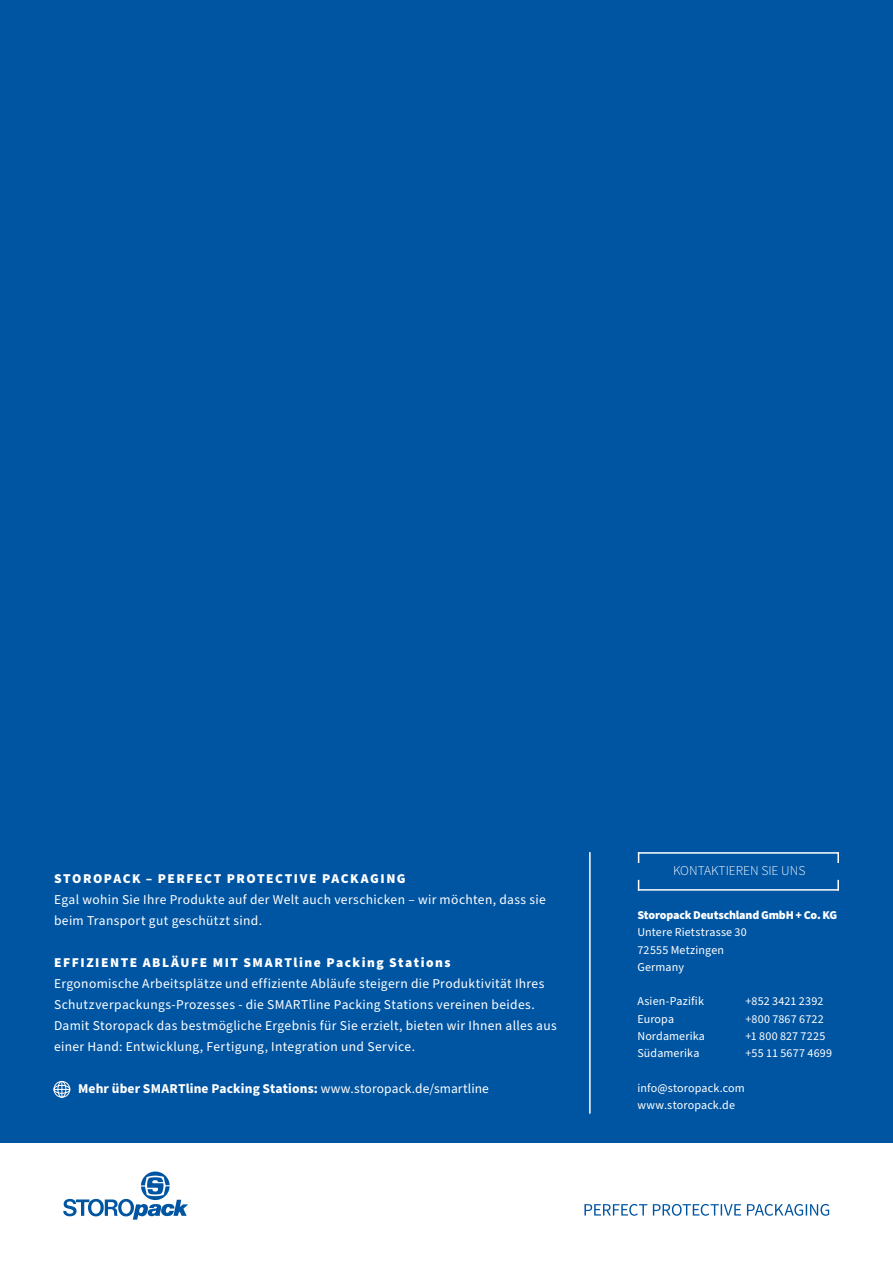
<style>
.page{position:relative;width:893px;height:1263px;background:#fff}
.page>*{position:absolute;margin:0;border:0;box-sizing:border-box;transform-origin:0 0}
.t1{font:13.5px/21px "Source Sans Pro";letter-spacing:.025em;color:#fff}
.t2{font:900 13.5px "Source Sans Pro";letter-spacing:.11em;color:#fff}
.t3{font:700 13.5px "Source Sans Pro";letter-spacing:.01em;color:#fff}
.t4{font:300 13.5px "Source Sans Pro";color:#fff}
.t5{font:12px "Source Sans Pro";letter-spacing:.015em;color:#fff}
.t6{font:900 12px "Source Sans Pro";letter-spacing:-.015em;color:#fff}
.s1{font-weight:400}
</style>
<div class="page">
<div style="left:0;top:0;width:893px;height:1143px;background:#0055a3"></div>
<hr style="left:589px;top:852px;width:2px;height:261px;background:#fff">
<svg style="left:63px;top:1171px;width:125px;height:49px"></svg>
<svg style="left:584px;top:1204px;width:245px;height:12px"></svg>
<hr style="left:638px;top:852px;width:201px;height:2px;background:#fff">
<svg style="left:837px;top:852px;width:2px;height:11px"></svg>
<hr style="left:638px;top:889px;width:201px;height:2px;background:#fff">
<svg style="left:837px;top:880px;width:2px;height:11px"></svg>
<svg style="left:54px;top:1081px;width:16px;height:16px"></svg>
<p class="t2" style="left:54px;top:869px;width:353px">STOROPACK – PERFECT PROTECTIVE PACKAGING</p>
<p class="t1" style="left:54px;top:889px;width:493px">Egal wohin Sie Ihre Produkte auf der Welt auch verschicken – wir möchten, dass sie beim Transport gut geschützt sind.</p>
<p class="t2" style="left:54px;top:953px;width:398px">EFFIZIENTE ABLÄUFE MIT SMARTline Packing Stations</p>
<p class="t1" style="left:54px;top:973px;width:492px">Ergonomische Arbeitsplätze und effiziente Abläufe steigern die Produktivität Ihres<br>Schutzverpackungs-Prozesses - die SMARTline Packing Stations vereinen beides.</p>
<p class="t1" style="left:54px;top:1015px;width:504px">Damit Storopack das bestmögliche Ergebnis für Sie erzielt, bieten wir Ihnen alles aus einer Hand: Entwicklung, Fertigung, Integration und Service.</p>
<p class="t3" style="left:78px;top:1079px;width:412px">Mehr über SMARTline Packing Stations: <span class="s1">www.storopack.de/smartline</span></p>
<p class="t4" style="left:673px;top:862px;width:134px">KONTAKTIEREN SIE UNS</p>
<p class="t6" style="left:637px;top:907px;width:201px">Storopack Deutschland GmbH + Co. KG</p>
<p class="t5" style="left:637px;top:924px;width:111px">Untere Rietstrasse 30</p>
<p class="t5" style="left:637px;top:941px;width:88px">72555 Metzingen</p>
<p class="t5" style="left:637px;top:959px;width:48px">Germany</p>
<p class="t5" style="left:637px;top:993px;width:68px">Asien-Pazifik</p>
<p class="t5" style="left:745px;top:993px;width:79px">+852 3421 2392</p>
<p class="t5" style="left:637px;top:1010px;width:38px">Europa</p>
<p class="t5" style="left:745px;top:1010px;width:80px">+800 7867 6722</p>
<p class="t5" style="left:637px;top:1028px;width:69px">Nordamerika</p>
<p class="t5" style="left:745px;top:1028px;width:81px">+1 800 827 7225</p>
<p class="t5" style="left:637px;top:1045px;width:63px">Südamerika</p>
<p class="t5" style="left:745px;top:1045px;width:88px">+55 11 5677 4699</p>
<p class="t5" style="left:637px;top:1079px;width:109px">info@storopack.com</p>
<p class="t5" style="left:637px;top:1097px;width:99px">www.storopack.de</p>
</div>
